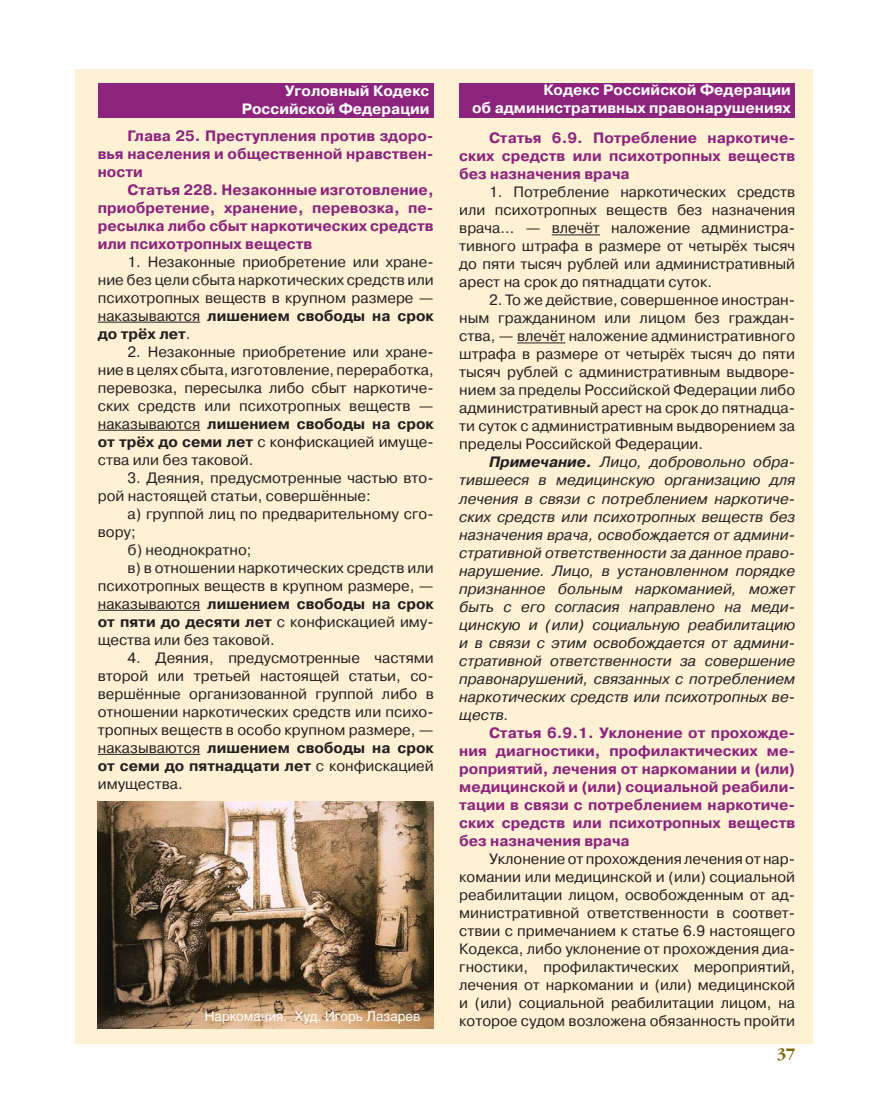
<style>
.page{position:relative;width:893px;height:1106px;background:#fff}
.page>*{position:absolute;margin:0;border:0;box-sizing:border-box;transform-origin:0 0}
.t1{font:15px/18px "Pragmatica C";color:#231f20;text-align:justify}
.t2{font:italic 15px/18px "Pragmatica C";color:#231f20;text-align:justify}
.t3{font:700 15px/18px "Pragmatica C";color:#8c237d;text-align:justify}
.t4{font:700 15px/18px "Pragmatica C";color:#fff;text-align:right}
.t5{font:700 15px "Pragmatica C";color:#231f20}
.t6{font:700 15px "Garamond C";color:#7d6800}
.t7{font:13.5px "Helios C";color:#fff}
.s1{font-weight:700}
.s2{font-weight:400}
</style>
<div class="page">
<div style="left:76px;top:69px;width:737px;height:974px;background:#fff2d4"></div>
<div style="left:98px;top:83px;width:336px;height:35px;background:#8c237d"></div>
<hr style="left:98px;top:322px;width:102px;height:1px;background:#231f20">
<hr style="left:98px;top:430px;width:102px;height:1px;background:#231f20">
<hr style="left:98px;top:610px;width:102px;height:1px;background:#231f20">
<hr style="left:98px;top:754px;width:102px;height:1px;background:#231f20">
<div style="left:459px;top:83px;width:336px;height:35px;background:#8c237d"></div>
<hr style="left:552px;top:234px;width:48px;height:1px;background:#231f20">
<hr style="left:517px;top:342px;width:48px;height:1px;background:#231f20">
<img style="left:98px;top:801px;width:336px;height:227px">
<p class="t4" style="left:242px;top:83px;width:189px">Уголовный Кодекс<br>Российской Федерации</p>
<p class="t3" style="left:98px;top:128px;width:337px;text-indent:30px">Глава 25. Преступления против здоро&shy;вья населения и общественной нравствен&shy;ности</p>
<p class="t3" style="left:98px;top:182px;width:337px;text-indent:30px">Статья 228. Незаконные изготовление, приобретение, хранение, перевозка, пе&shy;ресылка либо сбыт наркотических средств или психотропных веществ</p>
<p class="t1" style="left:98px;top:254px;width:337px;text-indent:30px">1. Незаконные приобретение или хране&shy;ние без цели сбыта наркотических средств или психотропных веществ в крупном размере — наказываются <span class="s1">лишением свободы на срок до трёх лет</span>.</p>
<p class="t1" style="left:98px;top:344px;width:337px;text-indent:30px">2. Незаконные приобретение или хране&shy;ние в целях сбыта, изготовление, переработка, перевозка, пересылка либо сбыт наркотиче&shy;ских средств или психотропных веществ — наказываются <span class="s1">лишением свободы на срок от трёх до семи лет</span> с конфискацией имуще&shy;ства или без таковой.</p>
<p class="t1" style="left:98px;top:470px;width:337px;text-indent:30px">3. Деяния, предусмотренные частью вто&shy;рой настоящей статьи, совершённые:</p>
<p class="t1" style="left:128px;top:506px;width:308px">а) группой лиц по предварительному сго-</p>
<p class="t1" style="left:98px;top:524px;width:39px">вору;</p>
<p class="t1" style="left:128px;top:542px;width:125px">б) неоднократно;</p>
<p class="t1" style="left:128px;top:560px;width:308px">в) в отношении наркотических средств или</p>
<p class="t1" style="left:98px;top:578px;width:337px">психотропных веществ в крупном размере, —</p>
<p class="t5" style="left:98px;top:598px;width:337px"><span class="s2">наказываются</span> лишением свободы на срок</p>
<p class="t5" style="left:98px;top:616px;width:337px">от пяти до десяти лет <span class="s2">с конфискацией иму-</span></p>
<p class="t1" style="left:98px;top:632px;width:178px">щества или без таковой.</p>
<p class="t1" style="left:98px;top:650px;width:337px;text-indent:30px">4. Деяния, предусмотренные частями второй или третьей настоящей статьи, со&shy;вершённые организованной группой либо в отношении наркотических средств или психо&shy;тропных веществ в особо крупном размере, — наказываются <span class="s1">лишением свободы на срок от семи до пятнадцати лет</span> с конфискацией имущества.</p>
<p class="t7" style="left:205px;top:1010px;width:217px">Наркомания. Худ. Игорь Лазарев</p>
<p class="t4" style="left:472px;top:82px;width:320px">Кодекс Российской Федерации<br>об административных правонарушениях</p>
<p class="t3" style="left:459px;top:131px;width:337px;text-indent:30px">Статья 6.9. Потребление наркотиче&shy;ских средств или психотропных веществ без назначения врача</p>
<p class="t1" style="left:459px;top:185px;width:337px;text-indent:30px">1. Потребление наркотических средств или психотропных веществ без назначения врача… — влечёт наложение администра&shy;тивного штрафа в размере от четырёх тысяч до пяти тысяч рублей или административный арест на срок до пятнадцати суток.</p>
<p class="t1" style="left:459px;top:293px;width:337px;text-indent:30px">2. То же действие, совершенное иностран&shy;ным гражданином или лицом без граждан&shy;ства, — влечёт наложение административного штрафа в размере от четырёх тысяч до пяти тысяч рублей с административным выдворе&shy;нием за пределы Российской Федерации либо административный арест на срок до пятнадца&shy;ти суток с административным выдворением за пределы Российской Федерации.</p>
<p class="t2" style="left:459px;top:455px;width:337px;text-indent:30px"><span class="s1">Примечание.</span> Лицо, добровольно обра&shy;тившееся в медицинскую организацию для лечения в связи с потреблением наркотиче&shy;ских средств или психотропных веществ без назначения врача, освобождается от админи&shy;стративной ответственности за данное право&shy;нарушение. Лицо, в установленном порядке признанное больным наркоманией, может быть с его согласия направлено на меди&shy;цинскую и (или) социальную реабилитацию и в связи с этим освобождается от админи&shy;стративной ответственности за совершение правонарушений, связанных с потреблением наркотических средств или психотропных ве&shy;ществ.</p>
<p class="t3" style="left:459px;top:725px;width:337px;text-indent:30px">Статья 6.9.1. Уклонение от прохожде&shy;ния диагностики, профилактических ме&shy;роприятий, лечения от наркомании и (или) медицинской и (или) социальной реабили&shy;тации в связи с потреблением наркотиче&shy;ских средств или психотропных веществ без назначения врача</p>
<p class="t1" style="left:459px;top:851px;width:337px;text-indent:30px">Уклонение от прохождения лечения от нар&shy;комании или медицинской и (или) социальной реабилитации лицом, освобожденным от ад&shy;министративной ответственности в соответ&shy;ствии с примечанием к статье 6.9 настоящего Кодекса, либо уклонение от прохождения диа&shy;гностики, профилактических мероприятий, лечения от наркомании и (или) медицинской и (или) социальной реабилитации лицом, на которое судом возложена обязанность пройти</p>
<p class="t6" style="left:777px;top:1046px;width:20px">37</p>
</div>
